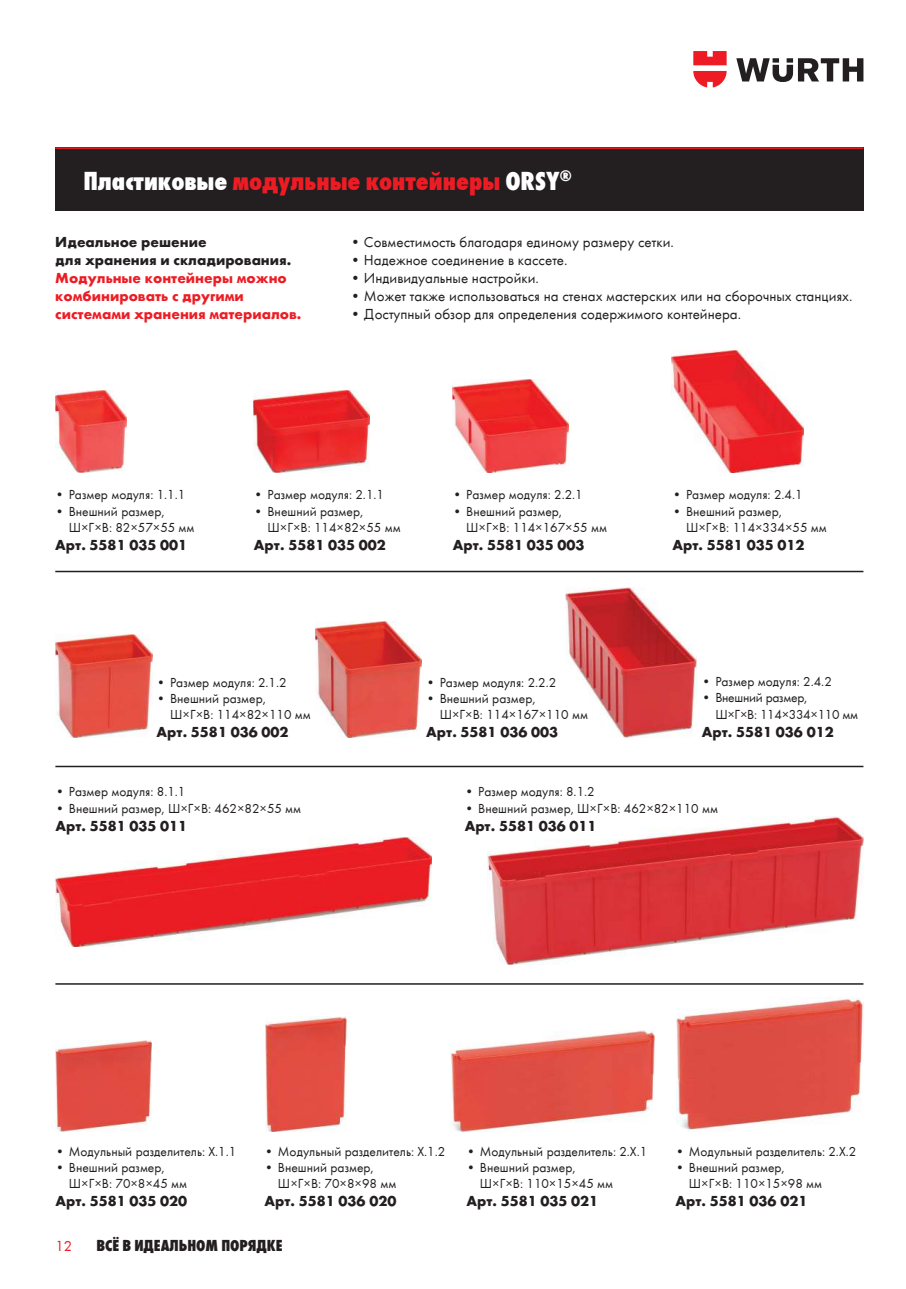
<style>
.page{position:relative;width:906px;height:1289px;background:#fff}
.page>*{position:absolute;margin:0;border:0;box-sizing:border-box;transform-origin:0 0}
.t1{font:800 condensed 27px "Wuerth";color:#ed1c24}
.t2{font:16.5px "Wuerth Extra Bold Cond Caps";color:#231f20}
.t3{font:700 15px/18px "Wuerth";color:#231f20}
.t4{font:15px "Wuerth";color:#231f20}
.t5{font:700 15px/18px "Wuerth";color:#ed1c24}
.t6{font:15px "Wuerth";color:#ed1c24}
.t7{font:13.5px/16.2px "Wuerth";color:#231f20}
.t8{font:13.5px/16.2px "Wuerth";letter-spacing:-.02em;color:#231f20}
.s1{color:#fff}
</style>
<div class="page">
<img style="left:565px;top:587px;width:131px;height:150px">
<div style="left:55px;top:147px;width:808px;height:64px;background:#231f20"></div>
<img style="left:55px;top:391px;width:72px;height:82px">
<img style="left:672px;top:351px;width:131px;height:122px">
<img style="left:254px;top:391px;width:115px;height:82px">
<img style="left:315px;top:621px;width:106px;height:116px">
<img style="left:56px;top:634px;width:96px;height:103px">
<img style="left:453px;top:379px;width:115px;height:94px">
<img style="left:55px;top:837px;width:377px;height:109px">
<img style="left:487px;top:816px;width:376px;height:148px">
<img style="left:55px;top:1040px;width:97px;height:91px">
<img style="left:450px;top:1030px;width:204px;height:101px">
<img style="left:265px;top:1016px;width:82px;height:115px">
<img style="left:676px;top:997px;width:187px;height:134px">
<hr style="left:55px;top:147px;width:808px;height:2px;background:#ed1c24">
<svg style="left:736px;top:58px;width:127px;height:24px"></svg>
<svg style="left:693px;top:51px;width:33px;height:36px"></svg>
<hr style="left:55px;top:570px;width:808px;height:2px;background:#231f20">
<hr style="left:55px;top:765px;width:808px;height:2px;background:#231f20">
<hr style="left:55px;top:983px;width:808px;height:1px;background:#231f20">
<h1 class="t1" style="left:83px;top:162px;width:490px"><span class="s1">Пластиковые</span> модульные контейнеры <span class="s1">ORSY</span><sup>®</sup></h1>
<p class="t3" style="left:55px;top:232px;width:237px">Идеальное решение<br>для хранения и складирования.</p>
<p class="t5" style="left:55px;top:268px;width:248px">Модульные контейнеры можно комбинировать с другими системами хранения материалов.</p>
<p class="t4" style="left:350px;top:232px;width:325px">• Совместимость благодаря единому размеру сетки.</p>
<p class="t4" style="left:350px;top:250px;width:219px">• Надежное соединение в кассете.</p>
<p class="t4" style="left:350px;top:268px;width:190px">• Индивидуальные настройки.</p>
<p class="t4" style="left:350px;top:286px;width:503px">• Может также использоваться на стенах мастерских или на сборочных станциях.</p>
<p class="t4" style="left:350px;top:304px;width:392px">• Доступный обзор для определения содержимого контейнера.</p>
<p class="t7" style="left:55px;top:486px;width:131px">• Размер модуля: 1.1.1</p>
<p class="t7" style="left:69px;top:502px;width:127px;text-indent:-14px">• Внешний размер,<br>Ш×Г×В: 82×57×55 мм</p>
<p class="t3" style="left:55px;top:534px;width:133px">Арт. 5581 035 001</p>
<p class="t7" style="left:254px;top:486px;width:131px">• Размер модуля: 2.1.1</p>
<p class="t7" style="left:267px;top:502px;width:135px;text-indent:-14px">• Внешний размер,<br>Ш×Г×В: 114×82×55 мм</p>
<p class="t3" style="left:254px;top:534px;width:133px">Арт. 5581 035 002</p>
<p class="t7" style="left:453px;top:486px;width:131px">• Размер модуля: 2.2.1</p>
<p class="t7" style="left:466px;top:502px;width:142px;text-indent:-14px">• Внешний размер,<br>Ш×Г×В: 114×167×55 мм</p>
<p class="t3" style="left:453px;top:534px;width:133px">Арт. 5581 035 003</p>
<p class="t7" style="left:672px;top:486px;width:131px">• Размер модуля: 2.4.1</p>
<p class="t7" style="left:686px;top:502px;width:142px;text-indent:-14px">• Внешний размер,<br>Ш×Г×В: 114×334×55 мм</p>
<p class="t3" style="left:672px;top:534px;width:133px">Арт. 5581 035 012</p>
<p class="t7" style="left:157px;top:673px;width:131px">• Размер модуля: 2.1.2</p>
<p class="t7" style="left:170px;top:690px;width:142px;text-indent:-14px">• Внешний размер,<br>Ш×Г×В: 114×82×110 мм</p>
<p class="t3" style="left:157px;top:722px;width:133px">Арт. 5581 036 002</p>
<p class="t7" style="left:55px;top:783px;width:131px">• Размер модуля: 8.1.1</p>
<p class="t7" style="left:55px;top:799px;width:247px">• Внешний размер, Ш×Г×В: 462×82×55 мм</p>
<p class="t3" style="left:55px;top:815px;width:133px">Арт. 5581 035 011</p>
<p class="t7" style="left:426px;top:673px;width:131px">• Размер модуля: 2.2.2</p>
<p class="t7" style="left:440px;top:690px;width:150px;text-indent:-14px">• Внешний размер,<br>Ш×Г×В: 114×167×110 мм</p>
<p class="t3" style="left:426px;top:722px;width:133px">Арт. 5581 036 003</p>
<p class="t7" style="left:702px;top:673px;width:131px">• Размер модуля: 2.4.2</p>
<p class="t8" style="left:715px;top:689px;width:144px;text-indent:-14px">• Внешний размер,<br>Ш×Г×В: 114×334×110 мм</p>
<p class="t3" style="left:702px;top:721px;width:133px">Арт. 5581 036 012</p>
<p class="t7" style="left:465px;top:783px;width:131px">• Размер модуля: 8.1.2</p>
<p class="t7" style="left:465px;top:799px;width:255px">• Внешний размер, Ш×Г×В: 462×82×110 мм</p>
<p class="t3" style="left:465px;top:815px;width:133px">Арт. 5581 036 011</p>
<p class="t7" style="left:55px;top:1142px;width:182px">• Модульный разделитель: Х.1.1</p>
<p class="t7" style="left:69px;top:1158px;width:120px;text-indent:-14px">• Внешний размер,<br>Ш×Г×В: 70×8×45 мм</p>
<p class="t3" style="left:55px;top:1190px;width:133px">Арт. 5581 035 020</p>
<p class="t7" style="left:264px;top:1142px;width:182px">• Модульный разделитель: Х.1.2</p>
<p class="t7" style="left:278px;top:1158px;width:120px;text-indent:-14px">• Внешний размер,<br>Ш×Г×В: 70×8×98 мм</p>
<p class="t3" style="left:264px;top:1190px;width:133px">Арт. 5581 036 020</p>
<p class="t6" style="left:55px;top:1236px;width:18px">12</p>
<p class="t2" style="left:97px;top:1233px;width:188px">Всё в идеальном порядке</p>
<p class="t7" style="left:466px;top:1142px;width:182px">• Модульный разделитель: 2.Х.1</p>
<p class="t7" style="left:480px;top:1158px;width:135px;text-indent:-14px">• Внешний размер,<br>Ш×Г×В: 110×15×45 мм</p>
<p class="t3" style="left:466px;top:1190px;width:133px">Арт. 5581 035 021</p>
<p class="t7" style="left:675px;top:1142px;width:182px">• Модульный разделитель: 2.Х.2</p>
<p class="t7" style="left:689px;top:1158px;width:135px;text-indent:-14px">• Внешний размер,<br>Ш×Г×В: 110×15×98 мм</p>
<p class="t3" style="left:675px;top:1190px;width:133px">Арт. 5581 036 021</p>
</div>
